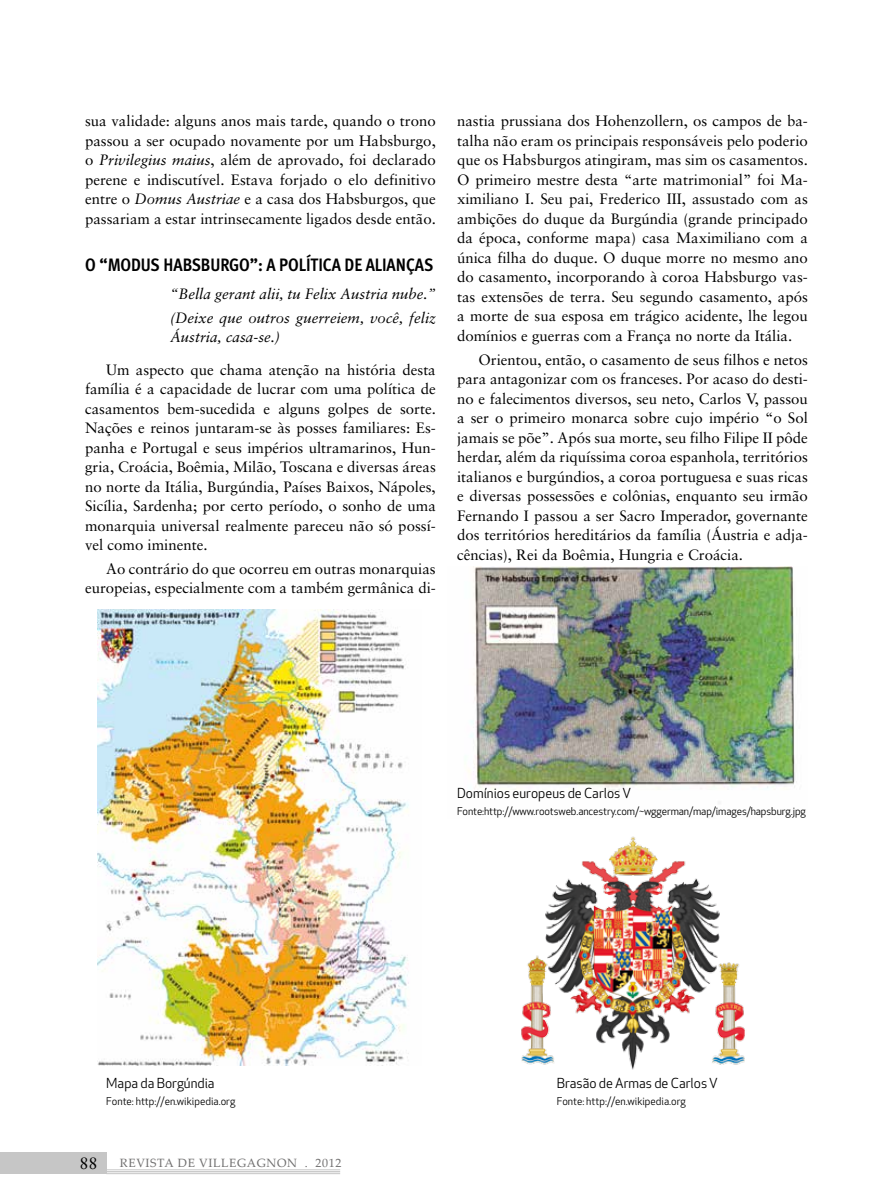
<style>
.page{position:relative;width:893px;height:1191px;background:#fff}
.page>*{position:absolute;margin:0;border:0;box-sizing:border-box;transform-origin:0 0}
.t1{font:700 18px "Meta Cond";color:#000}
.t2{font:16.5px "Sabon";color:#000}
.t3{font:15px/19.5px "Sabon";color:#000;text-align:justify}
.t4{font:italic 15px/23.7px "Sabon";color:#000}
.t5{font:13.5px "Apex New";color:#000}
.t6{font:12px "Palatino Linotype";letter-spacing:.05em;color:#706f6f}
.t7{font:10.5px "Apex New";letter-spacing:-.01em;color:#000}
.s1{font-style:italic}
</style>
<div class="page">
<div style="left:0;top:1152px;width:106px;height:22px;background:#c6c6c6"></div>
<hr style="left:106px;top:1169px;width:234px;height:1px;background:#c6c6c6">
<hr style="left:106px;top:1171px;width:234px;height:1px;background:#c6c6c6">
<hr style="left:106px;top:1173px;width:234px;height:1px;background:#c6c6c6">
<img style="left:98px;top:609px;width:311px;height:456px">
<img style="left:468px;top:566px;width:329px;height:227px">
<img style="left:521px;top:836px;width:224px;height:234px">
<p class="t3" style="left:85px;top:111px;width:352px">sua validade: alguns anos mais tarde, quando o trono passou a ser ocupado novamente por um Habsburgo, o <span class="s1">Privilegius maius</span>, além de aprovado, foi declarado perene e indiscutível. Estava forjado o elo definitivo entre o <span class="s1">Domus Austriae</span> e a casa dos Habsburgos, que passariam a estar intrinsecamente ligados desde então.</p>
<p class="t1" style="left:85px;top:254px;width:349px">O “MODUS HABSBURGO”: A POLÍTICA DE ALIANÇAS</p>
<p class="t4" style="left:170px;top:282px;width:267px">“Bella gerant alii, tu Felix Austria nube.” (Deixe que outros guerreiem, você, feliz</p>
<p class="t4" style="left:170px;top:325px;width:111px">Áustria, casa-se.)</p>
<p class="t3" style="left:85px;top:359px;width:352px;text-indent:21px">Um aspecto que chama atenção na história desta família é a capacidade de lucrar com uma política de casamentos bem-sucedida e alguns golpes de sorte.<br>Nações e reinos juntaram-se às posses familiares: Es&shy;panha e Portugal e seus impérios ultramarinos, Hun&shy;gria, Croácia, Boêmia, Milão, Toscana e diversas áreas no norte da Itália, Burgúndia, Países Baixos, Nápoles, Sicília, Sardenha; por certo período, o sonho de uma monarquia universal realmente pareceu não só possí&shy;vel como iminente.</p>
<p class="t3" style="left:85px;top:559px;width:352px;text-align:right">Ao contrário do que ocorreu em outras monarquias europeias, especialmente com a também germânica di-</p>
<p class="t3" style="left:457px;top:111px;width:352px">nastia prussiana dos Hohenzollern, os campos de ba&shy;talha não eram os principais responsáveis pelo poderio que os Habsburgos atingiram, mas sim os casamentos.<br>O primeiro mestre desta “arte matrimonial” foi Ma&shy;ximiliano I. Seu pai, Frederico III, assustado com as ambições do duque da Burgúndia (grande principado da época, conforme mapa) casa Maximiliano com a única filha do duque. O duque morre no mesmo ano do casamento, incorporando à coroa Habsburgo vas&shy;tas extensões de terra. Seu segundo casamento, após a morte de sua esposa em trágico acidente, lhe legou domínios e guerras com a França no norte da Itália.</p>
<p class="t3" style="left:457px;top:349px;width:352px;text-indent:21px">Orientou, então, o casamento de seus filhos e netos para antagonizar com os franceses. Por acaso do desti&shy;no e falecimentos diversos, seu neto, Carlos V, passou a ser o primeiro monarca sobre cujo império “o Sol jamais se põe”. Após sua morte, seu filho Filipe II pôde herdar, além da riquíssima coroa espanhola, territórios italianos e burgúndios, a coroa portuguesa e suas ricas e diversas possessões e colônias, enquanto seu irmão Fernando I passou a ser Sacro Imperador, governante dos territórios hereditários da família (Áustria e adja&shy;cências), Rei da Boêmia, Hungria e Croácia.</p>
<p class="t5" style="left:457px;top:784px;width:176px">Domínios europeus de Carlos V</p>
<p class="t7" style="left:457px;top:804px;width:350px">Fonte:http://www.rootsweb.ancestry.com/~wggerman/map/images/hapsburg.jpg</p>
<p class="t5" style="left:106px;top:1074px;width:110px">Mapa da Borgúndia</p>
<p class="t7" style="left:106px;top:1094px;width:131px">Fonte: http://en.wikipedia.org</p>
<p class="t2" style="left:79px;top:1153px;width:20px">88</p>
<p class="t6" style="left:120px;top:1154px;width:223px">REVISTA DE VILLEGAGNON . 2012</p>
<p class="t5" style="left:557px;top:1074px;width:163px">Brasão de Armas de Carlos V</p>
<p class="t7" style="left:557px;top:1094px;width:131px">Fonte: http://en.wikipedia.org</p>
</div>
